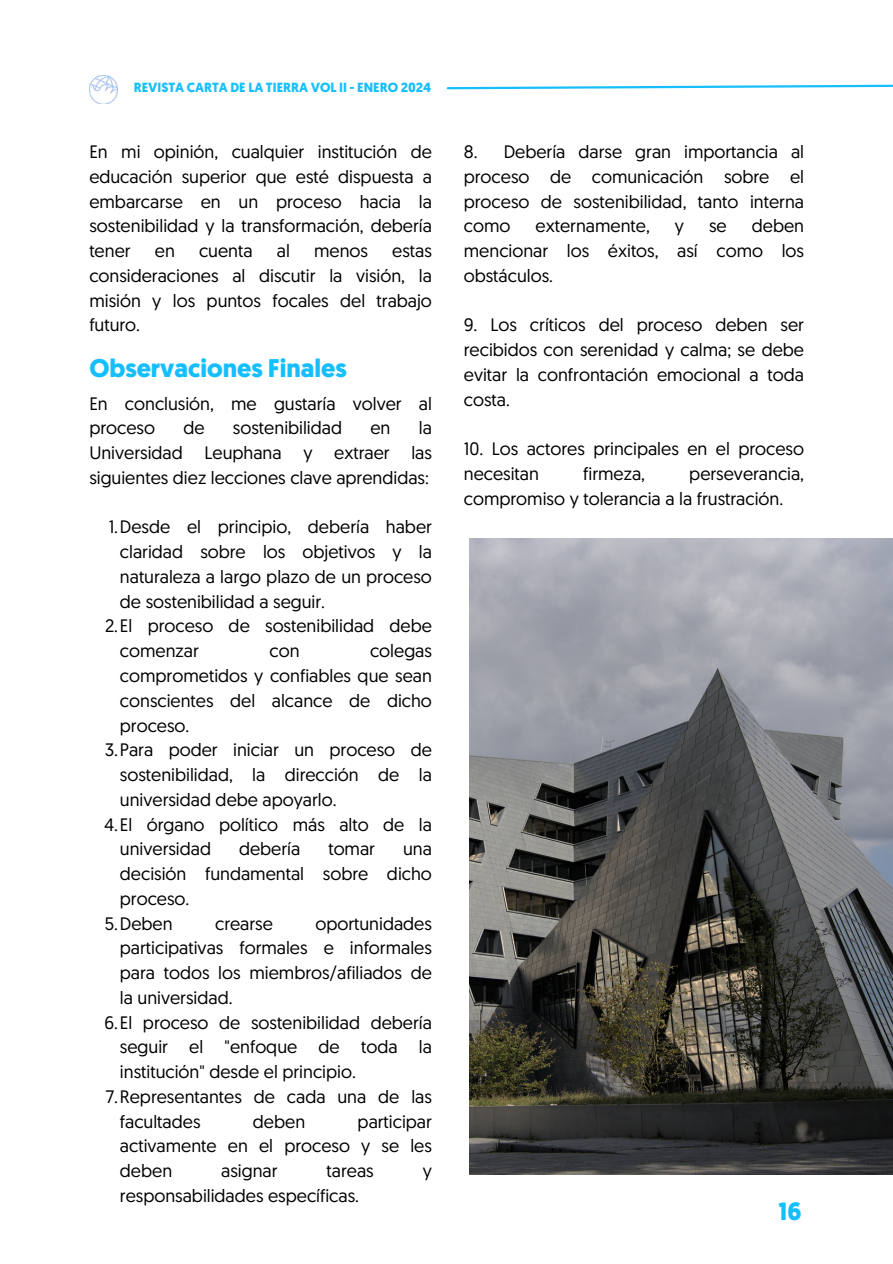
<style>
.page{position:relative;width:893px;height:1264px;background:#fff}
.page>*{position:absolute;margin:0;border:0;box-sizing:border-box;transform-origin:0 0}
.t1{font:700 25.5px "Geomanist";color:#16bffc}
.t2{font:700 25.05px "Geomanist";color:#16bffc}
.t3{font:18px/24.8px "Geomanist";color:#000;text-align:justify}
.t4{font:700 13.2px "Geomanist";color:#16bffc}
</style>
<div class="page">
<svg style="left:446px;top:84px;width:446px;height:6px"></svg>
<img style="left:89px;top:75px;width:29px;height:28px">
<img style="left:469px;top:538px;width:423px;height:636px">
<p class="t4" style="left:134px;top:78px;width:299px">REVISTA CARTA DE LA TIERRA VOL II - ENERO 2024</p>
<p class="t3" style="left:89px;top:139px;width:344px">En mi opinión, cualquier institución de educación superior que esté dispuesta a embarcarse en un proceso hacia la sostenibilidad y la transformación, debería tener</p>
<p class="t3" style="left:155px;top:238px;width:22px">en</p>
<p class="t3" style="left:199px;top:238px;width:55px">cuenta</p>
<p class="t3" style="left:277px;top:238px;width:15px">al</p>
<p class="t3" style="left:314px;top:238px;width:55px">menos</p>
<p class="t3" style="left:89px;top:238px;width:344px;text-indent:303px">estas consideraciones al discutir la visión, la misión y los puntos focales del trabajo futuro.</p>
<h1 class="t1" style="left:89px;top:351px;width:259px">Observaciones Finales</h1>
<p class="t3" style="left:89px;top:390px;width:344px">En conclusión, me gustaría volver al proceso</p>
<p class="t3" style="left:89px;top:415px;width:344px;text-indent:329px">la Universidad Leuphana y extraer las siguientes diez lecciones clave aprendidas:</p>
<p class="t3" style="left:109px;top:514px;width:325px">1.Desde el principio, debería haber</p>
<p class="t3" style="left:120px;top:539px;width:313px">claridad sobre los objetivos y la</p>
<p class="t3" style="left:120px;top:563px;width:313px">naturaleza a largo plazo de un proceso</p>
<p class="t3" style="left:120px;top:588px;width:206px">de sostenibilidad a seguir.</p>
<p class="t3" style="left:105px;top:613px;width:328px">2.El proceso de sostenibilidad debe</p>
<p class="t3" style="left:120px;top:638px;width:80px">comenzar</p>
<p class="t3" style="left:269px;top:638px;width:32px">con</p>
<p class="t3" style="left:370px;top:638px;width:63px">colegas</p>
<p class="t3" style="left:120px;top:662px;width:313px">comprometidos y confiables que sean</p>
<p class="t3" style="left:120px;top:687px;width:313px">conscientes del alcance de dicho</p>
<p class="t3" style="left:120px;top:712px;width:71px">proceso.</p>
<p class="t3" style="left:105px;top:737px;width:328px">3.Para poder iniciar un proceso de</p>
<p class="t3" style="left:120px;top:761px;width:313px">sostenibilidad, la dirección de la</p>
<p class="t3" style="left:120px;top:786px;width:218px">universidad debe apoyarlo.</p>
<p class="t3" style="left:104px;top:811px;width:329px">4.El órgano político más alto de la</p>
<p class="t3" style="left:120px;top:836px;width:93px">universidad</p>
<p class="t3" style="left:239px;top:836px;width:63px">debería</p>
<p class="t3" style="left:328px;top:836px;width:48px">tomar</p>
<p class="t3" style="left:403px;top:836px;width:30px">una</p>
<p class="t3" style="left:120px;top:860px;width:313px">decisión fundamental sobre dicho</p>
<p class="t3" style="left:120px;top:885px;width:71px">proceso.</p>
<p class="t3" style="left:105px;top:910px;width:69px">5.Deben</p>
<p class="t3" style="left:215px;top:910px;width:59px">crearse</p>
<p class="t3" style="left:315px;top:910px;width:118px">oportunidades</p>
<p class="t3" style="left:120px;top:935px;width:313px">participativas formales e informales</p>
<p class="t3" style="left:120px;top:959px;width:313px">para todos los miembros/afiliados de</p>
<p class="t3" style="left:120px;top:984px;width:114px">la universidad.</p>
<p class="t3" style="left:104px;top:1009px;width:329px">6.El proceso de sostenibilidad debería</p>
<p class="t3" style="left:120px;top:1034px;width:313px">seguir el "enfoque de toda la</p>
<p class="t3" style="left:120px;top:1058px;width:237px">institución" desde el principio.</p>
<p class="t3" style="left:106px;top:1083px;width:328px">7.Representantes de cada una de las</p>
<p class="t3" style="left:120px;top:1108px;width:82px">facultades</p>
<p class="t3" style="left:253px;top:1108px;width:54px">deben</p>
<p class="t3" style="left:183px;top:415px;width:23px">de</p>
<p class="t3" style="left:233px;top:415px;width:111px">sostenibilidad</p>
<p class="t3" style="left:370px;top:415px;width:22px">en</p>
<p class="t3" style="left:120px;top:1108px;width:313px;text-indent:238px">participar activamente en el proceso y se les deben</p>
<p class="t3" style="left:221px;top:1157px;width:58px">asignar</p>
<p class="t3" style="left:326px;top:1157px;width:49px">tareas</p>
<p class="t3" style="left:423px;top:1157px;width:11px">y</p>
<p class="t3" style="left:120px;top:1182px;width:240px">responsabilidades específicas.</p>
<p class="t3" style="left:464px;top:139px;width:342px">8. Debería darse gran importancia al proceso de comunicación sobre el proceso de sostenibilidad, tanto interna como</p>
<p class="t3" style="left:464px;top:213px;width:342px;text-indent:288px">deben mencionar los éxitos, así como los obstáculos.</p>
<p class="t3" style="left:464px;top:312px;width:342px">9. Los críticos del proceso deben ser recibidos con serenidad y calma; se debe evitar la confrontación emocional a toda costa.</p>
<p class="t3" style="left:464px;top:436px;width:342px">10. Los actores principales en el proceso necesitan</p>
<p class="t3" style="left:535px;top:213px;width:116px">externamente,</p>
<p class="t3" style="left:675px;top:213px;width:11px">y</p>
<p class="t3" style="left:709px;top:213px;width:19px">se</p>
<p class="t3" style="left:583px;top:460px;width:63px">firmeza,</p>
<p class="t3" style="left:464px;top:460px;width:342px;text-indent:225px">perseverancia, compromiso y tolerancia a la frustración.</p>
<h2 class="t2" style="left:778px;top:1194px;width:25px">16</h2>
</div>
